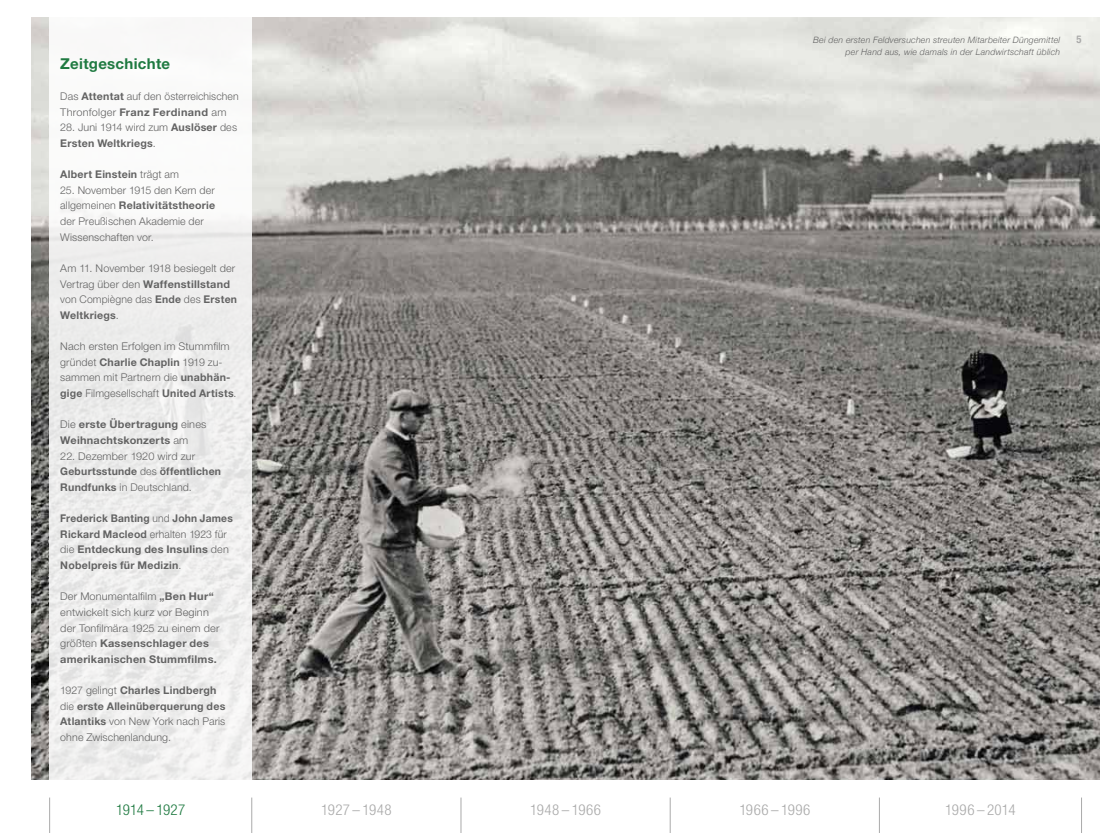
<style>
.page{position:relative;width:1117px;height:833px;background:#fff}
.page>*{position:absolute;margin:0;border:0;box-sizing:border-box;transform-origin:0 0}
.t1{font:300 condensed 15px "Helvetica Neue LT Std";letter-spacing:.03em;color:#aaa}
.t2{font:700 15px "Helvetica Neue LT Std";letter-spacing:.02em;color:#1f7a41}
.t3{font:300 condensed 15px "Helvetica Neue LT Std";letter-spacing:-.015em;color:#1f7a41}
.t4{font:300 10.62px/15.6px "Helvetica Neue LT Std";letter-spacing:.015em;color:#636363}
.t5{font:700 10.62px/15.6px "Helvetica Neue LT Std";letter-spacing:.02em;color:#636363}
.t6{font:700 10.62px/15.6px "Helvetica Neue LT Std";letter-spacing:.02em;color:#636363;scale:.96 1}
.t7{font:700 condensed 10.62px "Helvetica Neue LT Std";color:#aaa}
.t8{font:italic 300 8.75px/12.5px "Helvetica Neue";letter-spacing:.025em;color:#636363;text-align:right}
.s1{font-weight:700}
.s2{font-weight:300}
</style>
<div class="page">
<img style="left:32px;top:18px;width:1066px;height:762px">
<div style="left:50px;top:18px;width:202px;height:762px;background:linear-gradient(to bottom,#f8f7f7,#eae9e9)"></div>
<hr style="left:49px;top:797px;width:1px;height:36px;background:#aaa">
<hr style="left:251px;top:797px;width:1px;height:36px;background:#aaa">
<hr style="left:460px;top:797px;width:1px;height:36px;background:#aaa">
<hr style="left:669px;top:797px;width:1px;height:36px;background:#aaa">
<hr style="left:878px;top:797px;width:1px;height:36px;background:#aaa">
<hr style="left:1080px;top:797px;width:1px;height:36px;background:#aaa">
<h1 class="t2" style="left:60px;top:54px;width:111px">Zeitgeschichte</h1>
<p class="t4" style="left:60px;top:88px;width:180px">Das <span class="s1">Attentat</span> auf den österreichischen<br>Thronfolger <span class="s1">Franz Ferdinand</span> am</p>
<p class="t5" style="left:60px;top:119px;width:178px"><span class="s2">28. Juni 1914 wird zum</span> Auslöser <span class="s2">des<br></span>Ersten Weltkriegs<span class="s2">.</span></p>
<p class="t5" style="left:60px;top:166px;width:120px">Albert Einstein <span class="s2">trägt am</span></p>
<p class="t4" style="left:60px;top:182px;width:156px">25. November 1915 den Kern der allgemeinen <span class="s1">Relativitätstheorie </span>der Preußischen Akademie der<br>Wissenschaften vor.</p>
<p class="t4" style="left:60px;top:260px;width:178px">Am 11. November 1918 besiegelt der<br>Vertrag über den <span class="s1">Waffenstillstand </span>von Compiègne das <span class="s1">Ende</span> des <span class="s1">Ersten<br>Weltkriegs</span>.</p>
<p class="t4" style="left:60px;top:338px;width:178px">Nach ersten Erfolgen im Stummfilm gründet <span class="s1">Charlie Chaplin</span> 1919 zu&shy;sammen mit Partnern die <span class="s1">unabhän&shy;gige</span> Filmgesellschaft <span class="s1">United Artists</span>.</p>
<p class="t5" style="left:60px;top:416px;width:148px"><span class="s2">Die</span> erste Übertragung <span class="s2">eines<br></span>Weihnachtskonzerts <span class="s2">am</span></p>
<p class="t4" style="left:60px;top:448px;width:162px">22. Dezember 1920 wird zur<br><span class="s1">Geburtsstunde</span> des <span class="s1">öffentlichen<br>Rundfunks</span> in Deutschland.</p>
<p class="t6" style="left:60px;top:510px;width:181px">Frederick Banting <span class="s2">und</span> John James<br>Rickard Macleod <span class="s2">erhalten 1923 für die</span> Entdeckung des Insulins <span class="s2">den<br></span>Nobelpreis für Medizin<span class="s2">.</span></p>
<p class="t4" style="left:60px;top:588px;width:161px">Der Monumentalfilm <span class="s1">„Ben Hur“ </span>entwickelt sich kurz vor Beginn der Tonfilmära 1925 zu einem der größten <span class="s1">Kassenschlager des amerikanischen Stummfilms.</span></p>
<p class="t4" style="left:60px;top:682px;width:167px">1927 gelingt <span class="s1">Charles Lindbergh </span>die <span class="s1">erste Alleinüberquerung des<br>Atlantiks</span> von New York nach Paris ohne Zwischenlandung.</p>
<p class="t8" style="left:813px;top:33px;width:248px">Bei den ersten Feldversuchen streuten Mitarbeiter Düngemittel per Hand aus, wie damals in der Landwirtschaft üblich</p>
<p class="t7" style="left:1076px;top:32px;width:7px">5</p>
<h1 class="t3" style="left:116px;top:801px;width:71px">1914– 1927</h1>
<h1 class="t1" style="left:321px;top:801px;width:72px">1927– 1948</h1>
<h1 class="t1" style="left:530px;top:801px;width:72px">1948– 1966</h1>
<h1 class="t1" style="left:739px;top:801px;width:72px">1966– 1996</h1>
<h1 class="t1" style="left:945px;top:801px;width:72px">1996– 2014</h1>
</div>
